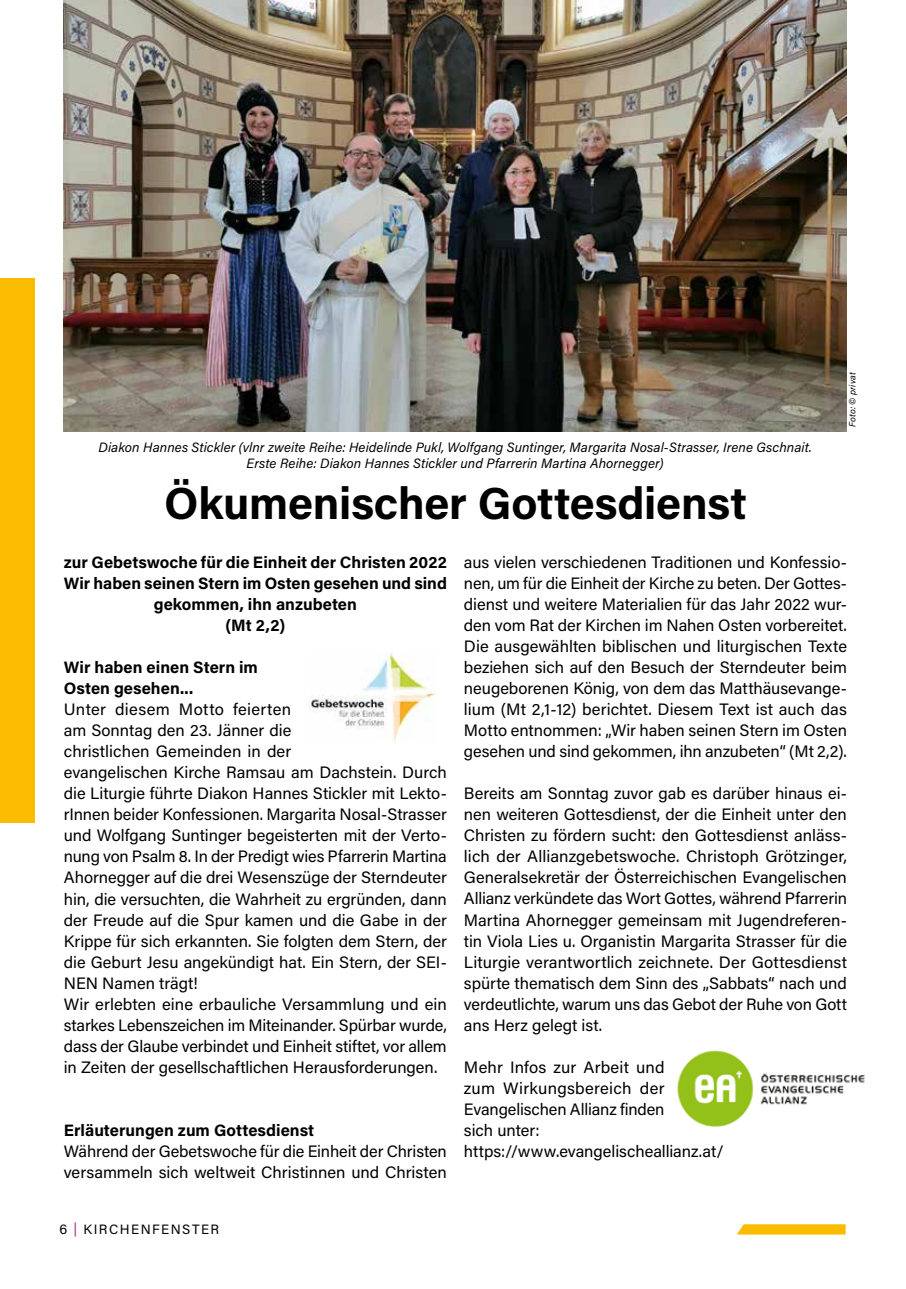
<style>
.page{position:relative;width:906px;height:1289px;background:#fff}
.page>*{position:absolute;margin:0;border:0;box-sizing:border-box;transform-origin:0 0}
.t1{font:700 45px "Acumin Pro";letter-spacing:-.005em;color:#000}
.t2{font:16.5px/21px "Acumin Pro";letter-spacing:-.005em;color:#000}
.t3{font:700 16.5px/21px "Acumin Pro";color:#000;text-align:center}
.t4{font:italic 13.5px/16.2px "Acumin Pro";letter-spacing:.005em;color:#000;text-align:center}
.t5{font:13.5px "Acumin Pro";letter-spacing:.11em;color:#000}
.t6{font:italic 9px "Acumin Pro";color:#000}
.s1{color:#a32f89}
</style>
<div class="page">
<div style="left:0;top:278px;width:35px;height:544px;background:#fbbb00"></div>
<svg style="left:737px;top:1224px;width:108px;height:10px"></svg>
<img style="left:64px;top:0;width:782px;height:432px">
<img style="left:309px;top:654px;width:126px;height:87px">
<img style="left:677px;top:1050px;width:188px;height:77px">
<p class="t4" style="left:98px;top:439px;width:715px">Diakon Hannes Stickler (vlnr zweite Reihe: Heidelinde Pukl, Wolfgang Suntinger, Margarita Nosal-Strasser, Irene Gschnait.<br>Erste Reihe: Diakon Hannes Stickler und Pfarrerin Martina Ahornegger)</p>
<p class="t6" style="left:846px;top:427px;width:56px;rotate:-90deg">Foto: © privat</p>
<h1 class="t1" style="left:164px;top:471px;width:584px">Ökumenischer Gottesdienst</h1>
<p class="t3" style="left:64px;top:551px;width:384px">zur Gebetswoche für die Einheit der Christen 2022<br>Wir haben seinen Stern im Osten gesehen und sind gekommen, ihn anzubeten<br>(Mt 2,2)</p>
<p class="t3" style="left:64px;top:656px;width:196px;text-align:left">Wir haben einen Stern im<br>Osten gesehen...</p>
<p class="t2" style="left:64px;top:698px;width:384px">Unter diesem Motto feierten<br>am Sonntag den 23. Jänner die<br>christlichen Gemeinden in der<br>evangelischen Kirche Ramsau am Dachstein. Durch die Liturgie führte Diakon Hannes Stickler mit Lekto&shy;rI nnen beider Konfessionen. Margarita Nosal-Strasser und Wolfgang Suntinger begeisterten mit der Verto&shy;nung von Psalm 8. I n der Predigt wies Pfarrerin Martina Ahornegger auf die drei Wesenszüge der Sterndeuter hin, die versuchten, die Wahrheit zu ergründen, dann der Freude auf die Spur kamen und die Gabe in der Krippe für sich erkannten. Sie folgten dem Stern, der die Geburt Jesu angekündigt hat. Ein Stern, der SEI - N EN Namen trägt!<br>Wir erlebten eine erbauliche Versammlung und ein starkes Lebenszeichen im Miteinander. Spürbar wurde, dass der Glaube verbindet und Einheit stiftet, vor allem in Zeiten der gesellschaftlichen Herausforderungen.</p>
<p class="t2" style="left:464px;top:551px;width:384px;text-align:justify">aus vielen verschiedenen Traditionen und Konfessio&shy;nen, um für die Einheit der Kirche zu beten. Der Gottes&shy;dienst und weitere Materialien für das Jahr 2022 wur&shy;den vom Rat der Kirchen im Nahen Osten vorbereitet.<br>Die ausgewählten biblischen und liturgischen Texte beziehen sich auf den Besuch der Sterndeuter beim neugeborenen König, von dem das Matthäusevange&shy;lium (Mt 2,1-12) berichtet. Diesem Text ist auch das Motto entnommen: „Wir haben seinen Stern im Osten gesehen und sind gekommen, ihn anzubeten“ (Mt 2,2).</p>
<p class="t2" style="left:464px;top:782px;width:384px;text-align:justify">Bereits am Sonntag zuvor gab es darüber hinaus ei&shy;nen weiteren Gottesdienst, der die Einheit unter den Christen zu fördern sucht: den Gottesdienst anläss&shy;lich der Allianzgebetswoche. Christoph Grötzinger, Generalsekretär der Österreichischen Evangelischen Allianz verkündete das Wort Gottes, während Pfarrerin Martina Ahornegger gemeinsam mit Jugendreferen&shy;tin Viola Lies u. Organistin Margarita Strasser für die Liturgie verantwortlich zeichnete. Der Gottesdienst spürte thematisch dem Sinn des „Sabbats“ nach und verdeutlichte, warum uns das Gebot der Ruhe von Gott ans H erz gelegt ist.</p>
<p class="t2" style="left:464px;top:1055px;width:261px">Mehr I nfos zur Arbeit und<br>zum Wirkungsbereich der<br>Evangelischen Allianz finden<br>sich unter: https://www.evangelischeallianz.at/</p>
<p class="t3" style="left:64px;top:1118px;width:252px">Erläuterungen zum Gottesdienst</p>
<p class="t2" style="left:64px;top:1139px;width:384px">Während der Gebetswoche für die Einheit der Christen versammeln sich weltweit Christinnen und Christen</p>
<p class="t5" style="left:60px;top:1220px;width:151px">6 <span class="s1">|</span> Kirchenfenster</p>
</div>
